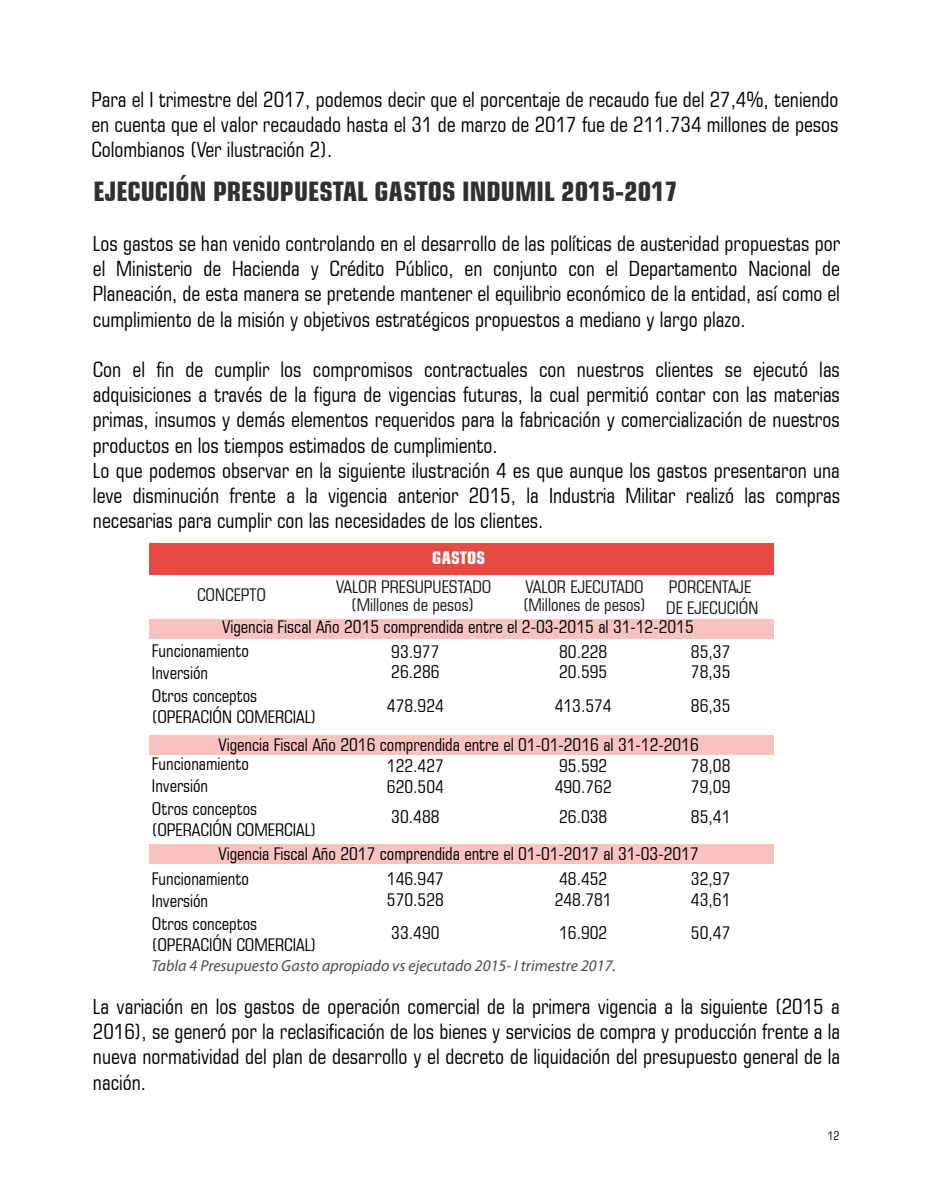
<style>
.page{position:relative;width:933px;height:1203px;background:#fff}
.page>*{position:absolute;margin:0;border:0;box-sizing:border-box;transform-origin:0 0}
.t1{font:700 condensed 27px "Square 721 BT";color:#312f32}
.t2{font:condensed 21px/25.2px "Square 721 BT";color:#000;text-align:justify}
.t3{font:condensed 17.55px/22px "Square 721 BT";color:#000}
.t4{font:condensed 17.55px "Square 721 BT";color:#1a171b}
.t5{font:700 condensed 17.55px "Square 721 BT";color:#fff}
.t6{font:italic 16.05px "Myriad Pro";color:#4d4d4d}
.t7{font:condensed 12px "Square 721 BT";color:#000}
</style>
<div class="page">
<div style="left:149px;top:845px;width:624px;height:19px;background:#f7c2c0"></div>
<div style="left:149px;top:736px;width:624px;height:19px;background:#f7c2c0"></div>
<div style="left:149px;top:619px;width:624px;height:19px;background:#f7c2c0"></div>
<div style="left:149px;top:543px;width:624px;height:31px;background:#e64a42"></div>
<p class="t2" style="left:92px;top:87px;width:749px">Para el I trimestre del 2017, podemos decir que el porcentaje de recaudo fue del 27,4%, teniendo en cuenta que el valor recaudado hasta el 31 de marzo de 2017 fue de 211.734 millones de pesos Colombianos (Ver ilustración 2).</p>
<p class="t1" style="left:93px;top:175px;width:586px">EJECUCIÓN PRESUPUESTAL GASTOS INDUMIL 2015-2017</p>
<p class="t2" style="left:93px;top:231px;width:748px">Los gastos se han venido controlando en el desarrollo de las políticas de austeridad propuestas por el Ministerio de Hacienda y Crédito Público, en conjunto con el Departamento Nacional de Planeación, de esta manera se pretende mantener el equilibrio económico de la entidad, así como el cumplimiento de la misión y objetivos estratégicos propuestos a mediano y largo plazo.</p>
<p class="t2" style="left:93px;top:357px;width:749px;text-align:left">Con el fin de cumplir los compromisos contractuales con nuestros clientes se ejecutó las adquisiciones a través de la figura de vigencias futuras, la cual permitió contar con las materias primas, insumos y demás elementos requeridos para la fabricación y comercialización de nuestros productos en los tiempos estimados de cumplimiento.<br>Lo que podemos observar en la siguiente ilustración 4 es que aunque los gastos presentaron una leve disminución frente a la vigencia anterior 2015, la Industria Militar realizó las compras necesarias para cumplir con las necesidades de los clientes.</p>
<p class="t4" style="left:197px;top:584px;width:71px">CONCEPTO</p>
<p class="t5" style="left:432px;top:547px;width:54px">GASTOS</p>
<p class="t4" style="left:336px;top:576px;width:157px">VALOR PRESUPUESTADO</p>
<p class="t4" style="left:526px;top:576px;width:120px">VALOR EJECUTADO</p>
<p class="t4" style="left:669px;top:576px;width:84px">PORCENTAJE</p>
<p class="t4" style="left:351px;top:594px;width:125px">(Millones de pesos)</p>
<p class="t4" style="left:523px;top:594px;width:237px">(Millones de pesos) DE EJECUCIÓN</p>
<p class="t3" style="left:222px;top:615px;width:473px">Vigencia Fiscal Año 2015 comprendida entre el 2-03-2015 al 31-12-2015</p>
<p class="t3" style="left:691px;top:661px;width:41px">78,35</p>
<p class="t3" style="left:152px;top:639px;width:99px;line-height:22.5px">Funcionamiento<br>Inversión</p>
<p class="t3" style="left:391px;top:641px;width:50px">93.977</p>
<p class="t3" style="left:559px;top:641px;width:50px">80.228</p>
<p class="t3" style="left:691px;top:641px;width:41px">85,37</p>
<p class="t3" style="left:387px;top:694px;width:59px">478.924</p>
<p class="t3" style="left:555px;top:694px;width:59px">413.574</p>
<p class="t3" style="left:691px;top:694px;width:41px">86,35</p>
<p class="t3" style="left:391px;top:661px;width:50px">26.286</p>
<p class="t3" style="left:559px;top:661px;width:50px">20.595</p>
<p class="t3" style="left:152px;top:685px;width:166px;line-height:21px">Otros conceptos (OPERACIÓN COMERCIAL)</p>
<p class="t3" style="left:218px;top:733px;width:482px">Vigencia Fiscal Año 2016 comprendida entre el 01-01-2016 al 31-12-2016</p>
<p class="t3" style="left:387px;top:776px;width:59px">620.504</p>
<p class="t3" style="left:555px;top:776px;width:59px">490.762</p>
<p class="t3" style="left:691px;top:776px;width:41px">79,09</p>
<p class="t3" style="left:152px;top:752px;width:166px">Funcionamiento<br>Inversión<br>Otros conceptos (OPERACIÓN COMERCIAL)</p>
<p class="t3" style="left:152px;top:867px;width:166px">Funcionamiento<br>Inversión<br>Otros conceptos (OPERACIÓN COMERCIAL)</p>
<p class="t3" style="left:387px;top:755px;width:59px">122.427</p>
<p class="t3" style="left:559px;top:755px;width:50px">95.592</p>
<p class="t3" style="left:691px;top:755px;width:41px">78,08</p>
<p class="t3" style="left:391px;top:806px;width:50px">30.488</p>
<p class="t3" style="left:559px;top:806px;width:50px">26.038</p>
<p class="t3" style="left:691px;top:806px;width:41px">85,41</p>
<p class="t3" style="left:218px;top:842px;width:482px">Vigencia Fiscal Año 2017 comprendida entre el 01-01-2017 al 31-03-2017</p>
<p class="t3" style="left:387px;top:889px;width:59px">570.528</p>
<p class="t3" style="left:555px;top:889px;width:59px">248.781</p>
<p class="t3" style="left:691px;top:889px;width:41px">43,61</p>
<p class="t3" style="left:387px;top:867px;width:59px">146.947</p>
<p class="t3" style="left:559px;top:867px;width:50px">48.452</p>
<p class="t3" style="left:691px;top:867px;width:41px">32,97</p>
<p class="t3" style="left:391px;top:921px;width:50px">33.490</p>
<p class="t3" style="left:559px;top:921px;width:50px">16.902</p>
<p class="t3" style="left:691px;top:921px;width:41px">50,47</p>
<p class="t6" style="left:152px;top:956px;width:466px">Tabla 4 Presupuesto Gasto apropiado vs ejecutado 2015- I trimestre 2017.</p>
<p class="t2" style="left:93px;top:994px;width:749px">La variación en los gastos de operación comercial de la primera vigencia a la siguiente (2015 a 2016), se generó por la reclasificación de los bienes y servicios de compra y producción frente a la nueva normatividad del plan de desarrollo y el decreto de liquidación del presupuesto general de la nación.</p>
<p class="t7" style="left:828px;top:1128px;width:13px">12</p>
</div>
